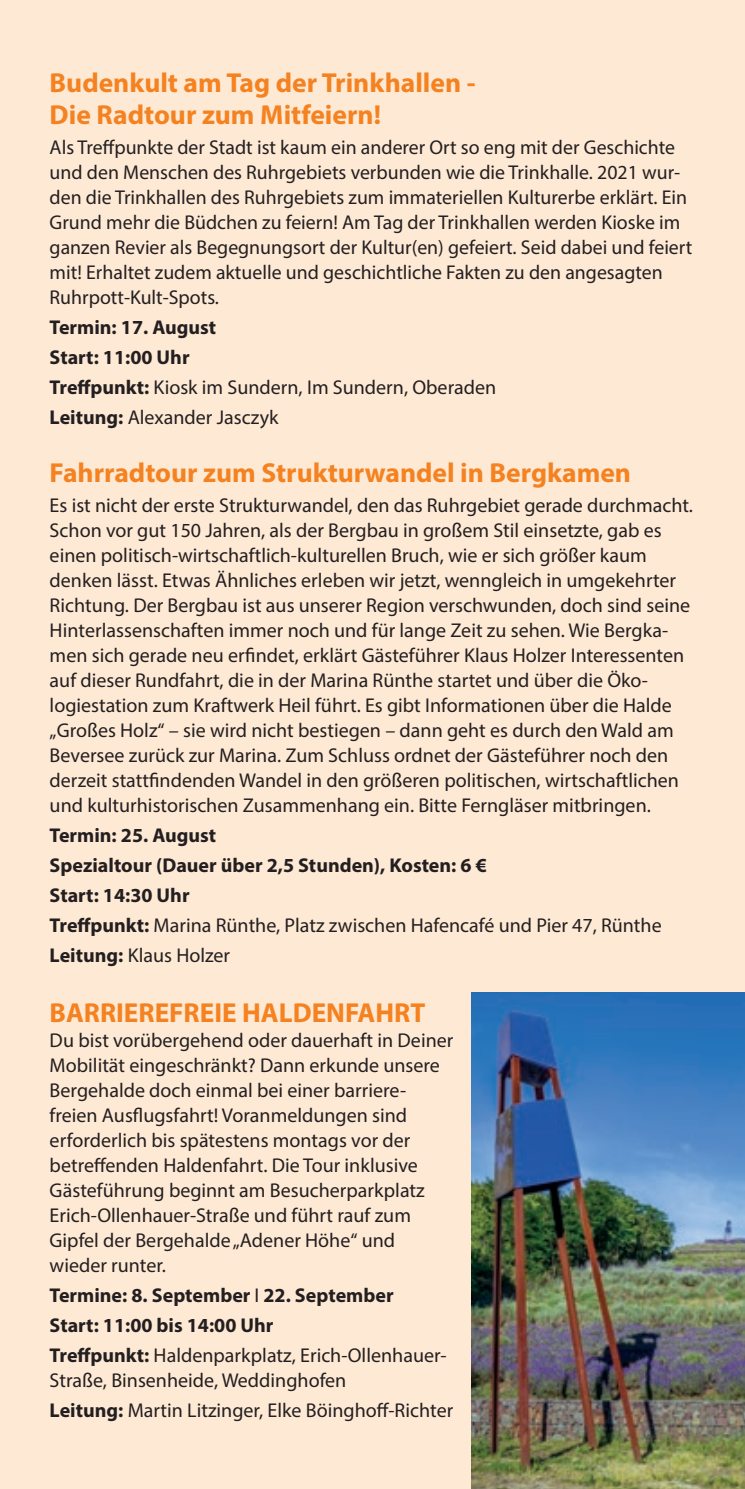
<style>
.page{position:relative;width:745px;height:1489px;background:#fff}
.page>*{position:absolute;margin:0;border:0;box-sizing:border-box;transform-origin:0 0}
.t1{font:700 27.5px/32.5px "Myriad Pro";color:#f58220}
.t2{font:20px/25px "Myriad Pro";color:#231f20}
.t3{font:700 20px/30px "Myriad Pro";color:#231f20}
.s1{font-weight:400}
.s2{font-weight:700}
</style>
<div class="page">
<div style="left:0;top:0;width:744px;height:1488px;background:#fee9d5"></div>
<img style="left:471px;top:992px;width:273px;height:496px">
<h1 class="t1" style="left:50px;top:65px;width:427px">Budenkult am Tag der Trinkhallen -<br>Die Radtour zum Mitfeiern!</h1>
<p class="t2" style="left:50px;top:134px;width:643px">Als Treffpunkte der Stadt ist kaum ein anderer Ort so eng mit der Geschichte und den Menschen des Ruhrgebiets verbunden wie die Trinkhalle. 2021 wur&shy;den die Trinkhallen des Ruhrgebiets zum immateriellen Kulturerbe erklärt. Ein Grund mehr die Büdchen zu feiern! Am Tag der Trinkhallen werden Kioske im ganzen Revier als Begegnungsort der Kultur(en) gefeiert. Seid dabei und feiert mit! Erhaltet zudem aktuelle und geschichtliche Fakten zu den angesagten Ruhrpott-Kult-Spots.</p>
<p class="t3" style="left:50px;top:312px;width:447px">Termin: 17. August<br>Start: 11:00 Uhr<br>Treffpunkt: <span class="s1">Kiosk im Sundern, Im Sundern, Oberaden<br></span>Leitung: <span class="s1">Alexander Jasczyk</span></p>
<h1 class="t1" style="left:50px;top:455px;width:582px">Fahrradtour zum Strukturwandel in Bergkamen</h1>
<p class="t2" style="left:50px;top:492px;width:644px">Es ist nicht der erste Strukturwandel, den das Ruhrgebiet gerade durchmacht.<br>Schon vor gut 150 Jahren, als der Bergbau in großem Stil einsetzte, gab es einen politisch-wirtschaftlich-kulturellen Bruch, wie er sich größer kaum denken lässt. Etwas Ähnliches erleben wir jetzt, wenngleich in umgekehrter Richtung. Der Bergbau ist aus unserer Region verschwunden, doch sind seine Hinterlassenschaften immer noch und für lange Zeit zu sehen. Wie Bergka&shy;men sich gerade neu erfindet, erklärt Gästeführer Klaus Holzer Interessenten auf dieser Rundfahrt, die in der Marina Rünthe startet und über die Öko&shy;logiestation zum Kraftwerk Heil führt. Es gibt Informationen über die Halde „Großes Holz“ – sie wird nicht bestiegen – dann geht es durch den Wald am Beversee zurück zur Marina. Zum Schluss ordnet der Gästeführer noch den derzeit stattfindenden Wandel in den größeren politischen, wirtschaftlichen und kulturhistorischen Zusammenhang ein. Bitte Ferngläser mitbringen.</p>
<p class="t3" style="left:50px;top:819px;width:613px">Termin: 25. August<br>Spezialtour (Dauer über 2,5 Stunden), Kosten: 6 €<br>Start: 14:30 Uhr<br>Treffpunkt: <span class="s1">Marina Rünthe, Platz zwischen Hafencafé und Pier 47, Rünthe </span>Leitung: <span class="s1">Klaus Holzer</span></p>
<h1 class="t1" style="left:50px;top:995px;width:377px">BARRIEREFREIE HALDENFAHRT</h1>
<p class="t2" style="left:50px;top:1027px;width:405px">Du bist vorübergehend oder dauerhaft in Deiner Mobilität eingeschränkt? Dann erkunde unsere Bergehalde doch einmal bei einer barriere&shy;freien Ausflugsfahrt! Voranmeldungen sind erforderlich bis spätestens montags vor der betreffenden Haldenfahrt. Die Tour inklusive Gästeführung beginnt am Besucherparkplatz Erich-Ollenhauer-Straße und führt rauf zum Gipfel der Bergehalde „Adener Höhe“ und wieder runter.</p>
<p class="t3" style="left:50px;top:1279px;width:398px">Termine: 8. September <span class="s1">I</span> 22. September<br>Start: 11:00 bis 14:00 Uhr<br>Treffpunkt: <span class="s1">Haldenparkplatz, Erich-Ollenhauer-</span></p>
<p class="t2" style="left:50px;top:1364px;width:405px;line-height:30px">Straße, Binsenheide, Weddinghofen<br><span class="s2">Leitung:</span> Martin Litzinger, Elke Böinghoff-Richter</p>
</div>
